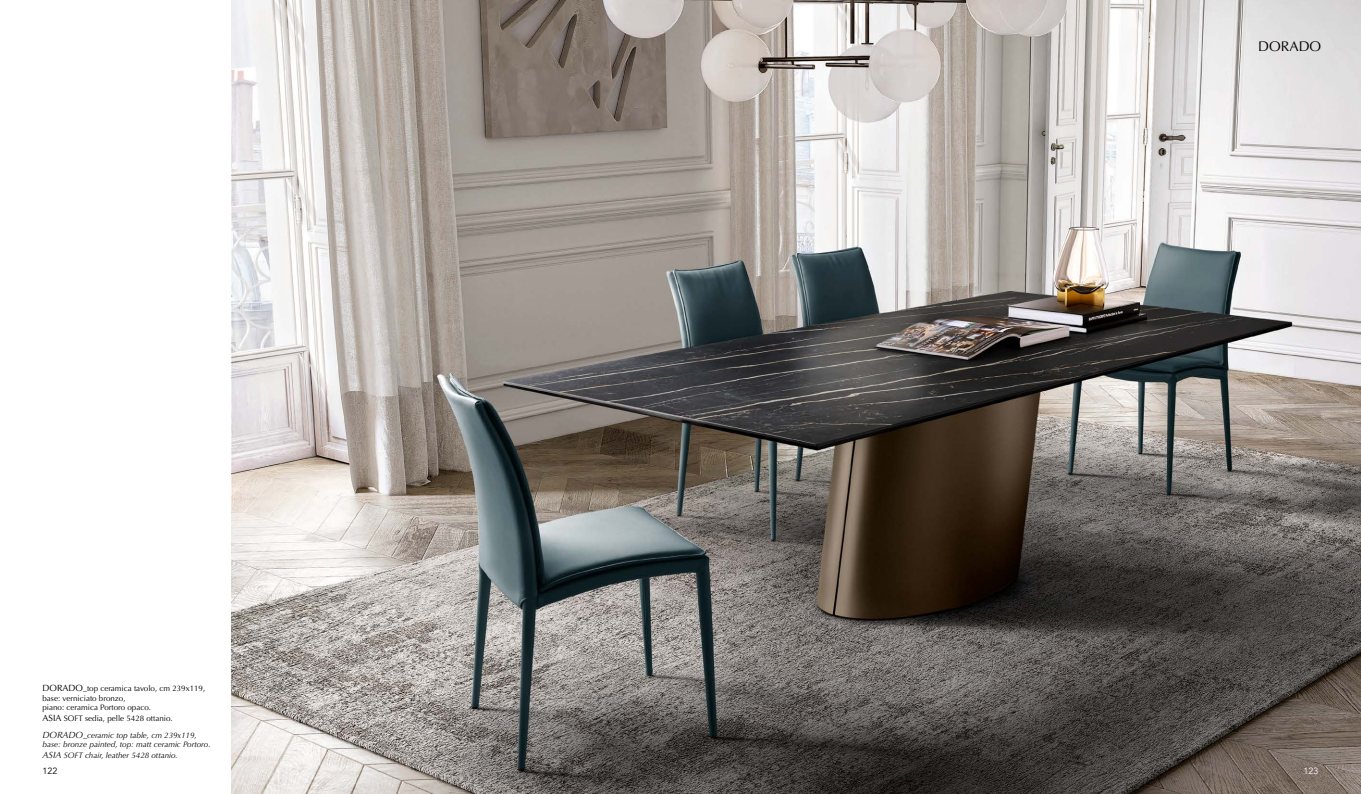
<style>
.page{position:relative;width:1361px;height:794px;background:#fff}
.page>*{position:absolute;margin:0;border:0;box-sizing:border-box;transform-origin:0 0}
.t1{font:14px "Optima";color:#000}
.t2{font:9px "Avenir";color:#000}
.t3{font:9px "Avenir";color:#fff}
.t4{font:8px/9.6px "Optima";color:#000}
.t5{font:italic 8px/10.8px "Optima";color:#000}
.s1{font-size:9px}
.s2{font-style:italic;font-size:9px}
.s3{font-style:italic}
</style>
<div class="page">
<img style="left:231px;top:0;width:1130px;height:794px">
<h1 class="t1" style="left:1258px;top:38px;width:64px">DORADO</h1>
<p class="t4" style="left:43px;top:683px;width:164px"><span class="s1">DORADO</span>_top ceramica tavolo, cm 239x119, base: verniciato bronzo,<br>piano: ceramica Portoro opaco.</p>
<p class="t4" style="left:43px;top:710px;width:156px;line-height:16.8px"><span class="s1">ASIA</span> SOFT sedia, pelle 5428 ottanio.<br><span class="s2">DORADO</span><span class="s3">_ceramic top table, cm 239x119,</span></p>
<p class="t5" style="left:43px;top:739px;width:170px">base: bronze painted, top: matt ceramic Portoro.<br><span class="s1">ASIA</span> SOFT chair, leather 5428 ottanio.</p>
<p class="t2" style="left:43px;top:765px;width:17px">122</p>
<p class="t3" style="left:1303px;top:765px;width:17px">123</p>
</div>
